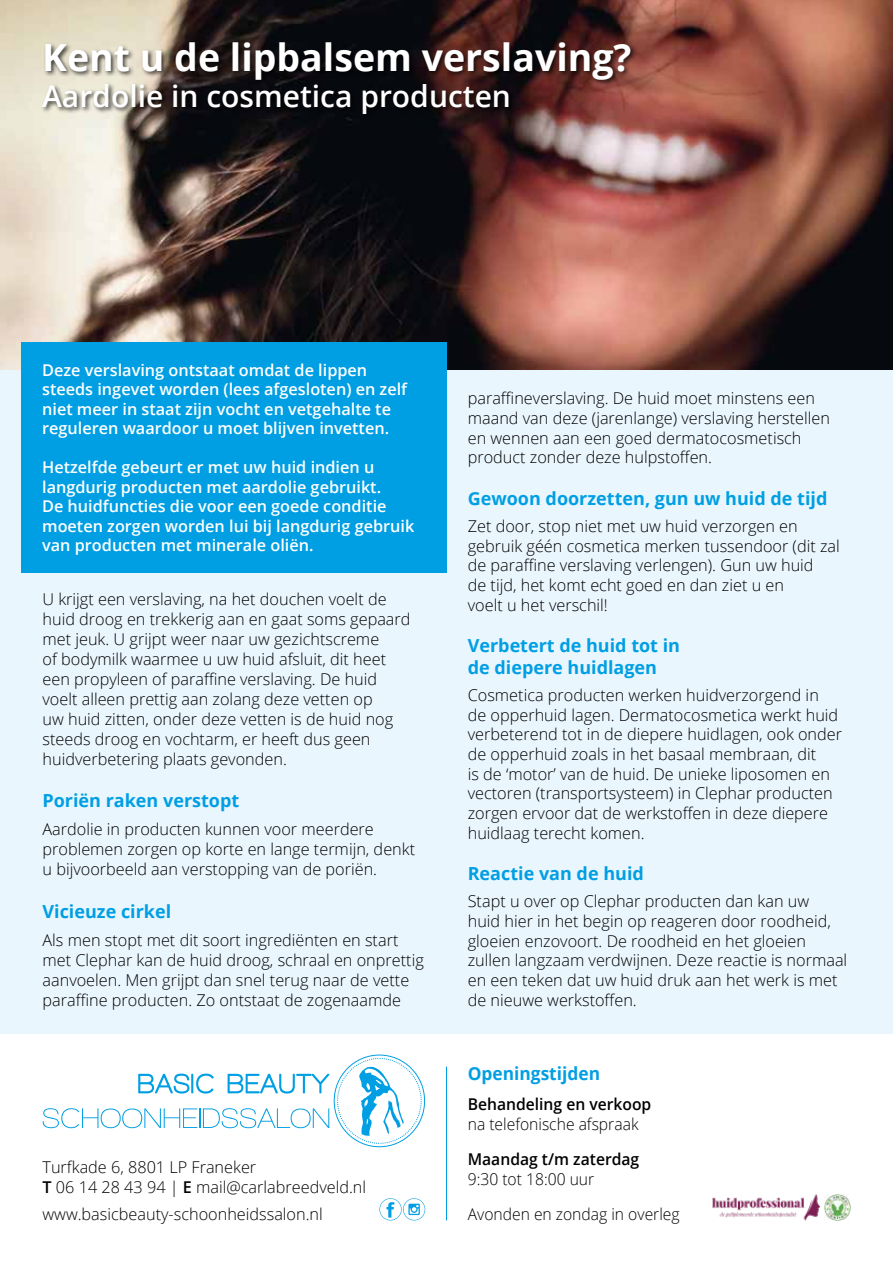
<style>
.page{position:relative;width:893px;height:1263px;background:#fff}
.page>*{position:absolute;margin:0;border:0;box-sizing:border-box;transform-origin:0 0}
.t1{font:700 37.5px "Open Sans";color:#fff}
.t2{font:600 30px "Open Sans";color:#fff}
.t3{font:700 18px/21.8px "Open Sans";color:#009fe3}
.t4{font:700 18px "Open Sans";color:#009fe3;scale:.96 1}
.t5{font:300 16.2px/19.6px "Open Sans";color:#000}
.t6{font:600 16.2px/19.5px "Open Sans";color:#fff}
.t7{font:300 16.2px "Open Sans";color:#000;scale:.96 1}
.t8{font:600 16.2px "Open Sans";color:#000;scale:.96 1}
.s1{font-weight:600}
</style>
<div class="page">
<svg style="left:336px;top:1057px;width:86px;height:87px"></svg>
<svg style="left:138px;top:1073px;width:76px;height:20px"></svg>
<svg style="left:228px;top:1074px;width:101px;height:19px"></svg>
<svg style="left:43px;top:1108px;width:286px;height:20px"></svg>
<svg style="left:379px;top:1198px;width:46px;height:22px"></svg>
<hr style="left:446px;top:1067px;width:1px;height:153px;background:#009fe3">
<img style="left:824px;top:1194px;width:26px;height:26px">
<div style="left:0;top:0;width:893px;height:1033px;background:#eaf6fe"></div>
<img style="left:0;top:0;width:893px;height:370px">
<div style="left:40px;top:41px;width:597px;height:80px;background:#000;opacity:.75"></div>
<div style="left:21px;top:342px;width:425px;height:230px;background:#009fe3"></div>
<img style="left:712px;top:1194px;width:108px;height:26px">
<h1 class="t1" style="left:42px;top:31px;width:591px">Kent u de lipbalsem verslaving?</h1>
<h2 class="t2" style="left:42px;top:76px;width:470px">Aardolie in cosmetica producten</h2>
<p class="t6" style="left:42px;top:360px;width:367px">Deze verslaving ontstaat omdat de lippen steeds ingevet worden (lees afgesloten) en zelf niet meer in staat zijn vocht en vetgehalte te reguleren waardoor u moet blijven invetten.</p>
<p class="t6" style="left:42px;top:457px;width:374px">Hetzelfde gebeurt er met uw huid indien u langdurig producten met aardolie gebruikt.<br>De huidfuncties die voor een goede conditie moeten zorgen worden lui bij langdurig gebruik van producten met minerale oliën.</p>
<p class="t5" style="left:43px;top:589px;width:370px">U krijgt een verslaving, na het douchen voelt de huid droog en trekkerig aan en gaat soms gepaard met jeuk. U grijpt weer naar uw gezichtscreme<br>of bodymilk waarmee u uw huid afsluit, dit heet een propyleen of paraffine verslaving. De huid voelt alleen prettig aan zolang deze vetten op<br>uw huid zitten, onder deze vetten is de huid nog steeds droog en vochtarm, er heeft dus geen huidverbetering plaats gevonden.</p>
<p class="t3" style="left:43px;top:789px;width:198px">Poriën raken verstopt</p>
<p class="t5" style="left:43px;top:819px;width:374px">Aardolie in producten kunnen voor meerdere problemen zorgen op korte en lange termijn, denkt u bijvoorbeeld aan verstopping van de poriën.</p>
<p class="t3" style="left:43px;top:900px;width:130px">Vicieuze cirkel</p>
<p class="t5" style="left:43px;top:929px;width:383px">Als men stopt met dit soort ingrediënten en start met Clephar kan de huid droog, schraal en onprettig aanvoelen. Men grijpt dan snel terug naar de vette paraffine producten. Zo ontstaat de zogenaamde</p>
<p class="t5" style="left:43px;top:1157px;width:325px">Turfkade 6, 8801 LP Franeker<br><span class="s1">T</span> 06 14 28 43 94 | <span class="s1">E</span> mail@carlabreedveld.nl</p>
<p class="t5" style="left:43px;top:1204px;width:282px">www.basicbeauty-schoonheidssalon.nl</p>
<p class="t5" style="left:468px;top:388px;width:364px">paraffineverslaving. De huid moet minstens een maand van deze (jarenlange) verslaving herstellen en wennen aan een goed dermatocosmetisch product zonder deze hulpstoffen.</p>
<p class="t3" style="left:468px;top:487px;width:361px">Gewoon doorzetten, gun uw huid de tijd</p>
<p class="t5" style="left:468px;top:516px;width:374px">Zet door, stop niet met uw huid verzorgen en gebruik géén cosmetica merken tussendoor (dit zal de paraffine verslaving verlengen). Gun uw huid<br>de tijd, het komt echt goed en dan ziet u en<br>voelt u het verschil!</p>
<p class="t3" style="left:468px;top:634px;width:214px">Verbetert de huid tot in de diepere huidlagen</p>
<p class="t5" style="left:468px;top:685px;width:376px">Cosmetica producten werken huidverzorgend in<br>de opperhuid lagen. Dermatocosmetica werkt huid verbeterend tot in de diepere huidlagen, ook onder de opperhuid zoals in het basaal membraan, dit<br>is de ‘motor’ van de huid. De unieke liposomen en vectoren (transportsysteem) in Clephar producten zorgen ervoor dat de werkstoffen in deze diepere huidlaag terecht komen.</p>
<p class="t3" style="left:468px;top:862px;width:178px">Reactie van de huid</p>
<p class="t5" style="left:468px;top:891px;width:381px">Stapt u over op Clephar producten dan kan uw<br>huid hier in het begin op reageren door roodheid, gloeien enzovoort. De roodheid en het gloeien zullen langzaam verdwijnen. Deze reactie is normaal en een teken dat uw huid druk aan het werk is met de nieuwe werkstoffen.</p>
<p class="t4" style="left:468px;top:1061px;width:139px">Openingstijden</p>
<p class="t8" style="left:468px;top:1093px;width:193px">Behandeling en verkoop</p>
<p class="t7" style="left:468px;top:1113px;width:179px">na telefonische afspraak</p>
<p class="t8" style="left:468px;top:1147px;width:180px">Maandag t/m zaterdag</p>
<p class="t7" style="left:468px;top:1168px;width:133px">9:30 tot 18:00 uur</p>
<p class="t7" style="left:468px;top:1203px;width:222px">Avonden en zondag in overleg</p>
</div>
